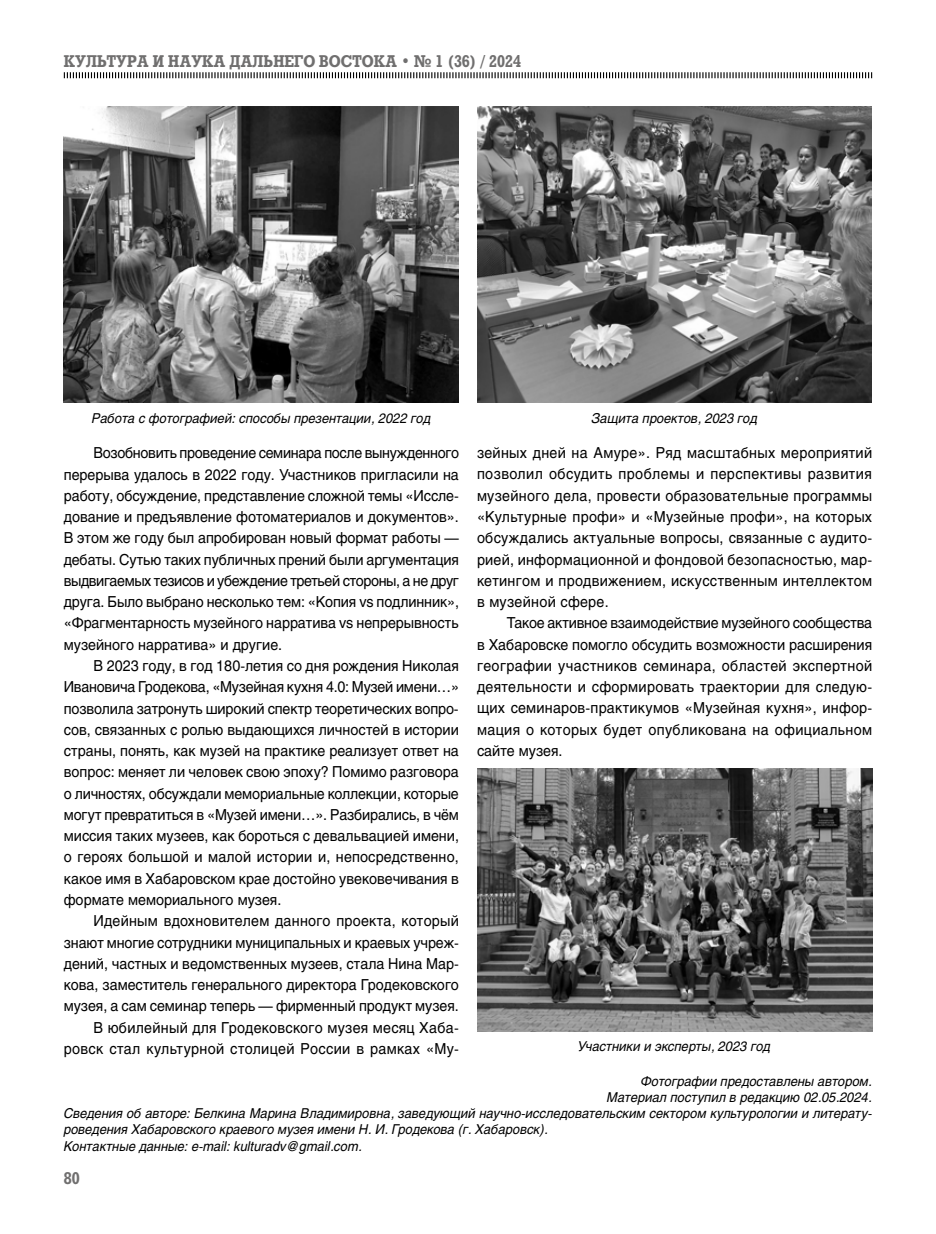
<style>
.page{position:relative;width:936px;height:1234px;background:#fff}
.page>*{position:absolute;margin:0;border:0;box-sizing:border-box;transform-origin:0 0}
.t1{font:700 16.5px "Rodeo C";color:#706f6f;scale:.9 1}
.t2{font:15px/21.3px "Helios C";color:#000;text-align:justify;scale:.95 1}
.t3{font:italic 13.5px "Helios C";color:#000;scale:.95 1}
</style>
<div class="page">
<svg style="left:63px;top:72px;width:809px;height:7px"></svg>
<img style="left:64px;top:106px;width:395px;height:297px">
<img style="left:477px;top:106px;width:394px;height:296px">
<img style="left:477px;top:768px;width:395px;height:263px">
<p class="t1" style="left:64px;top:51px;width:509px">КУЛЬТУРА И НАУКА ДАЛЬНЕГО ВОСТОКА • № 1 (36) / 2024</p>
<p class="t3" style="left:92px;top:410px;width:358px">Работа с фотографией: способы презентации, 2022 год</p>
<p class="t3" style="left:591px;top:410px;width:176px">Защита проектов, 2023 год</p>
<p class="t2" style="left:477px;top:442px;width:417px">зейных дней на Амуре». Ряд масштабных мероприятий позволил обсудить проблемы и перспективы развития музейного дела, провести образовательные программы «Культурные профи» и «Музейные профи», на которых обсуждались актуальные вопросы, связанные с аудито&shy;рией, информационной и фондовой безопасностью, мар&shy;кетингом и продвижением, искусственным интеллектом в музейной сфере.</p>
<p class="t2" style="left:477px;top:612px;width:417px;text-indent:30px">Такое активное взаимодействие музейного сообщества в Хабаровске помогло обсудить возможности расширения географии участников семинара, областей экспертной деятельности и сформировать траектории для следую&shy;щих семинаров-практикумов «Музейная кухня», инфор&shy;мация о которых будет опубликована на официальном сайте музея.</p>
<p class="t2" style="left:64px;top:442px;width:417px;text-indent:30px">Возобновить проведение семинара после вынужденного перерыва удалось в 2022 году. Участников пригласили на работу, обсуждение, представление сложной темы «Иссле&shy;дование и предъявление фотоматериалов и документов».<br>В этом же году был апробирован новый формат работы — дебаты. Сутью таких публичных прений были аргументация выдвигаемых тезисов и убеждение третьей стороны, а не друг друга. Было выбрано несколько тем: «Копия vs подлинник», «Фрагментарность музейного нарратива vs непрерывность музейного нарратива» и другие.</p>
<p class="t2" style="left:64px;top:654px;width:417px;text-indent:30px">В 2023 году, в год 180-летия со дня рождения Николая Ивановича Гродекова, «Музейная кухня 4.0: Музей имени…» позволила затронуть широкий спектр теоретических вопро&shy;сов, связанных с ролью выдающихся личностей в истории страны, понять, как музей на практике реализует ответ на вопрос: меняет ли человек свою эпоху? Помимо разговора о личностях, обсуждали мемориальные коллекции, которые могут превратиться в «Музей имени…». Разбирались, в чём миссия таких музеев, как бороться с девальвацией имени, о героях большой и малой истории и, непосредственно, какое имя в Хабаровском крае достойно увековечивания в формате мемориального музея.</p>
<p class="t2" style="left:64px;top:909px;width:417px;text-align:right">Идейным вдохновителем данного проекта, который знают многие сотрудники муниципальных и краевых учреж&shy;дений, частных и ведомственных музеев, стала Нина Мар&shy;кова, заместитель генерального директора Гродековского музея, а сам семинар теперь — фирменный продукт музея.<br>В юбилейный для Гродековского музея месяц Хаба&shy;ровск стал культурной столицей России в рамках «Му-</p>
<p class="t3" style="left:577px;top:1038px;width:204px">Участники и эксперты, 2023 год</p>
<p class="t3" style="left:640px;top:1072px;width:245px">Фотографии предоставлены автором.</p>
<p class="t3" style="left:607px;top:1088px;width:281px">Материал поступил в редакцию 02.05.2024.</p>
<p class="t3" style="left:64px;top:1105px;width:852px">Сведения об авторе: Белкина Марина Владимировна, заведующий научно-исследовательским сектором культурологии и литерату-</p>
<p class="t3" style="left:64px;top:1121px;width:511px">роведения Хабаровского краевого музея имени Н. И. Гродекова (г. Хабаровск).</p>
<p class="t3" style="left:64px;top:1137px;width:315px">Контактные данные: e-mail: kulturadv@gmail.com.</p>
<p class="t1" style="left:64px;top:1167px;width:19px">80</p>
</div>
